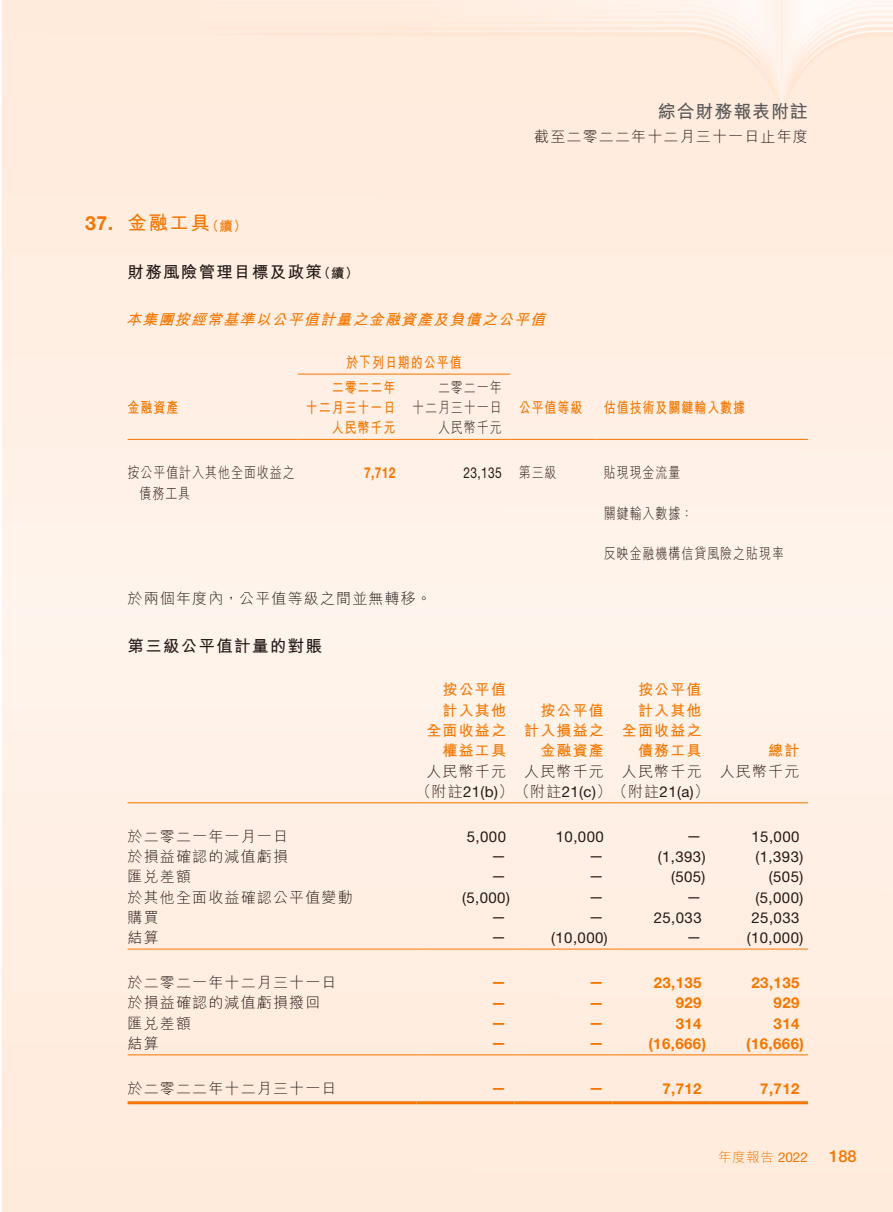
<style>
.page{position:relative;width:893px;height:1212px;background:#fff}
.page>*{position:absolute;margin:0;border:0;box-sizing:border-box;transform-origin:0 0}
.t1{font:700 19.5px "M Hei HK";color:#f47600}
.t2{font:700 19.5px "Helvetica Neue LT Std";color:#f47600}
.t3{font:700 18px "M Hei HK";letter-spacing:.05em;color:#595857}
.t4{font:700 16.5px "M Hei HK";letter-spacing:.08em;color:#231916}
.t5{font:500 16.5px "Helvetica Neue LT Std";color:#f47600}
.t6{font:300 15px "M Hei HK";letter-spacing:.08em;color:#231916}
.t7{font:15px "Helvetica Neue LT Std";letter-spacing:.03em;color:#231916}
.t8{font:300 15px/20.2px "M Hei HK";letter-spacing:.08em;color:#231916;text-align:right;scale:.8 1}
.t9{font:700 15px "Helvetica Neue LT Std";letter-spacing:.03em;color:#f47600}
.t10{font:700 15px/20.2px "M Hei HK";letter-spacing:.08em;color:#f47600;text-align:right}
.t11{font:700 15px/20.2px "M Hei HK";letter-spacing:.08em;color:#f47600;text-align:right;scale:.8 1}
.t12{font:italic 700 15px "M Hei HK";color:#f47600}
.t13{font:15px "Helvetica Neue LT Std";letter-spacing:.03em;color:#231916;scale:.8 1}
.t14{font:700 15px "Helvetica Neue LT Std";letter-spacing:.03em;color:#f47600;scale:.8 1}
.t15{font:300 13.5px "M Hei HK";color:#f47600}
.t16{font:700 13.5px "M Hei HK";color:#f47600}
.t17{font:700 13.5px "M Hei HK";color:#231916}
.s1{font-family:"M Hei HK";font-weight:300}
.s2{font-family:"Helvetica Neue LT Std";font-weight:400}
</style>
<div class="page">
<hr style="left:298px;top:374px;width:212px;height:1px;background:#f47600">
<hr style="left:128px;top:439px;width:170px;height:1px;background:#f47600">
<hr style="left:298px;top:439px;width:106px;height:1px;background:#f47600">
<hr style="left:404px;top:439px;width:106px;height:1px;background:#f47600">
<hr style="left:510px;top:439px;width:85px;height:1px;background:#f47600">
<hr style="left:595px;top:439px;width:213px;height:1px;background:#f47600">
<hr style="left:128px;top:802px;width:289px;height:1px;background:#f47600">
<hr style="left:417px;top:802px;width:97px;height:1px;background:#f47600">
<hr style="left:514px;top:802px;width:98px;height:1px;background:#f47600">
<hr style="left:612px;top:802px;width:98px;height:1px;background:#f47600">
<hr style="left:710px;top:802px;width:98px;height:1px;background:#f47600">
<hr style="left:128px;top:949px;width:289px;height:1px;background:#f47600">
<hr style="left:417px;top:949px;width:97px;height:1px;background:#f47600">
<hr style="left:514px;top:949px;width:98px;height:1px;background:#f47600">
<hr style="left:612px;top:949px;width:98px;height:1px;background:#f47600">
<hr style="left:710px;top:949px;width:98px;height:1px;background:#f47600">
<hr style="left:128px;top:1054px;width:289px;height:1px;background:#f47600">
<hr style="left:417px;top:1054px;width:97px;height:1px;background:#f47600">
<hr style="left:514px;top:1054px;width:98px;height:1px;background:#f47600">
<hr style="left:612px;top:1054px;width:98px;height:1px;background:#f47600">
<hr style="left:710px;top:1054px;width:98px;height:1px;background:#f47600">
<hr style="left:128px;top:1101px;width:289px;height:3px;background:#f47600">
<hr style="left:417px;top:1101px;width:97px;height:3px;background:#f47600">
<hr style="left:514px;top:1101px;width:98px;height:3px;background:#f47600">
<hr style="left:612px;top:1101px;width:98px;height:3px;background:#f47600">
<hr style="left:710px;top:1101px;width:98px;height:3px;background:#f47600">
<p class="t3" style="left:658px;top:98px;width:152px">綜合財務報表附註</p>
<p class="t6" style="left:534px;top:129px;width:275px">截至二零二二年十二月三十一日止年度</p>
<h1 class="t2" style="left:85px;top:211px;width:30px">37.</h1>
<h1 class="t1" style="left:128px;top:209px;width:84px">金融工具</h1>
<p class="t16" style="left:206px;top:216px;width:43px">（續(</p>
<p class="t4" style="left:128px;top:260px;width:196px">財務風險管理目標及政策</p>
<p class="t12" style="left:126px;top:308px;width:426px">本集團按經常基準以公平值計量之金融資產及負債之公平值</p>
<p class="t11" style="left:346px;top:351px;width:146px">於下列日期的公平值</p>
<p class="t11" style="left:128px;top:396px;width:65px">金融資產</p>
<p class="t17" style="left:317px;top:264px;width:43px">（續(</p>
<p class="t11" style="left:306px;top:376px;width:114px">二零二二年<br>十二月三十一日</p>
<p class="t8" style="left:438px;top:377px;width:81px">二零二一年</p>
<p class="t8" style="left:412px;top:397px;width:114px">十二月三十一日人民幣千元</p>
<p class="t11" style="left:519px;top:396px;width:81px">公平值等級</p>
<p class="t11" style="left:332px;top:416px;width:81px">人民幣千元</p>
<p class="t11" style="left:604px;top:396px;width:178px">估值技術及關鍵輸入數據</p>
<p class="t8" style="left:519px;top:462px;width:49px">第三級</p>
<p class="t8" style="left:139px;top:462px;width:196px;text-align:left;text-indent:-12px">按公平值計入其他全面收益之債務工具</p>
<p class="t8" style="left:604px;top:462px;width:97px">貼現現金流量</p>
<p class="t14" style="left:364px;top:464px;width:41px">7,712</p>
<p class="t13" style="left:463px;top:464px;width:49px">23,135</p>
<p class="t6" style="left:128px;top:591px;width:305px">於兩個年度內，公平值等級之間並無轉移。</p>
<p class="t4" style="left:128px;top:634px;width:196px">第三級公平值計量的對賬</p>
<p class="t10" style="left:426px;top:678px;width:81px">按公平值計入其他全面收益之權益工具</p>
<p class="t8" style="left:604px;top:503px;width:113px">關鍵輸入數據：</p>
<p class="t8" style="left:604px;top:543px;width:227px">反映金融機構信貸風險之貼現率</p>
<p class="t10" style="left:524px;top:699px;width:81px">按公平值計入損益之金融資產</p>
<p class="t10" style="left:622px;top:678px;width:81px">按公平值計入其他全面收益之</p>
<p class="t10" style="left:638px;top:739px;width:65px">債務工具</p>
<p class="t10" style="left:768px;top:739px;width:33px">總計</p>
<p class="t6" style="left:426px;top:763px;width:81px">人民幣千元</p>
<p class="t7" style="left:416px;top:782px;width:295px"><span class="s1">（附註</span>21 b( )<span class="s1">）（附註</span>21 c( )<span class="s1">）（附註</span> 2 1 <span class="s1">(</span>(a(</p>
<p class="t6" style="left:524px;top:763px;width:81px">人民幣千元</p>
<p class="t6" style="left:622px;top:763px;width:81px">人民幣千元</p>
<p class="t6" style="left:720px;top:763px;width:81px">人民幣千元</p>
<p class="t6" style="left:128px;top:828px;width:162px">於二零二一年一月一日</p>
<p class="t7" style="left:467px;top:827px;width:41px">5,000</p>
<p class="t7" style="left:556px;top:827px;width:49px">10,000</p>
<p class="t7" style="left:687px;top:827px;width:16px">—</p>
<p class="t7" style="left:751px;top:827px;width:49px">15,000</p>
<p class="t6" style="left:128px;top:849px;width:162px">於損益確認的減值虧損</p>
<p class="t7" style="left:491px;top:847px;width:16px">—</p>
<p class="t7" style="left:589px;top:847px;width:16px">—</p>
<p class="t7" style="left:658px;top:848px;width:49px">)1,393(</p>
<p class="t7" style="left:755px;top:848px;width:49px">)1,393(</p>
<p class="t6" style="left:128px;top:869px;width:65px">匯兌差額</p>
<p class="t7" style="left:491px;top:867px;width:16px">—</p>
<p class="t7" style="left:589px;top:867px;width:16px">—</p>
<p class="t7" style="left:671px;top:868px;width:36px">)505(</p>
<p class="t7" style="left:769px;top:868px;width:36px">)505(</p>
<p class="t6" style="left:128px;top:889px;width:227px">於其他全面收益確認公平值變動</p>
<p class="t7" style="left:462px;top:888px;width:49px">)5,000(</p>
<p class="t7" style="left:589px;top:887px;width:16px">—</p>
<p class="t7" style="left:687px;top:887px;width:16px">—</p>
<p class="t7" style="left:755px;top:888px;width:49px">)5,000(</p>
<p class="t6" style="left:128px;top:909px;width:33px">購買</p>
<p class="t7" style="left:491px;top:908px;width:16px">—</p>
<p class="t7" style="left:589px;top:908px;width:16px">—</p>
<p class="t7" style="left:654px;top:908px;width:49px">25,033</p>
<p class="t7" style="left:751px;top:908px;width:49px">25,033</p>
<p class="t6" style="left:128px;top:930px;width:33px">結算</p>
<p class="t7" style="left:491px;top:928px;width:16px">—</p>
<p class="t7" style="left:551px;top:929px;width:58px">)10,000(</p>
<p class="t7" style="left:687px;top:928px;width:16px">—</p>
<p class="t7" style="left:747px;top:929px;width:58px">)10,000(</p>
<p class="t6" style="left:128px;top:975px;width:211px">於二零二一年十二月三十一日</p>
<p class="t9" style="left:491px;top:972px;width:16px">—</p>
<p class="t9" style="left:589px;top:972px;width:16px">—</p>
<p class="t9" style="left:654px;top:973px;width:49px">23,135</p>
<p class="t9" style="left:751px;top:973px;width:49px">23,135</p>
<p class="t6" style="left:128px;top:995px;width:194px">於損益確認的減值虧損撥回</p>
<p class="t9" style="left:491px;top:993px;width:16px">—</p>
<p class="t9" style="left:589px;top:993px;width:16px">—</p>
<p class="t9" style="left:676px;top:994px;width:27px">929</p>
<p class="t9" style="left:774px;top:994px;width:27px">929</p>
<p class="t6" style="left:128px;top:1015px;width:65px">匯兌差額</p>
<p class="t9" style="left:491px;top:1013px;width:16px">—</p>
<p class="t9" style="left:589px;top:1013px;width:16px">—</p>
<p class="t9" style="left:676px;top:1014px;width:27px">314</p>
<p class="t9" style="left:774px;top:1014px;width:27px">314</p>
<p class="t6" style="left:128px;top:1035px;width:33px">結算</p>
<p class="t9" style="left:491px;top:1033px;width:16px">—</p>
<p class="t9" style="left:589px;top:1033px;width:16px">—</p>
<p class="t9" style="left:648px;top:1034px;width:59px">)16,666(</p>
<p class="t9" style="left:746px;top:1034px;width:59px">)16,666(</p>
<p class="t6" style="left:128px;top:1081px;width:211px">於二零二二年十二月三十一日</p>
<p class="t9" style="left:491px;top:1078px;width:16px">—</p>
<p class="t9" style="left:589px;top:1078px;width:16px">—</p>
<p class="t9" style="left:662px;top:1079px;width:41px">7,712</p>
<p class="t9" style="left:760px;top:1079px;width:41px">7,712</p>
<p class="t15" style="left:718px;top:1150px;width:91px">年度報告 <span class="s2">2022</span></p>
<p class="t5" style="left:829px;top:1146px;width:29px">188</p>
</div>
